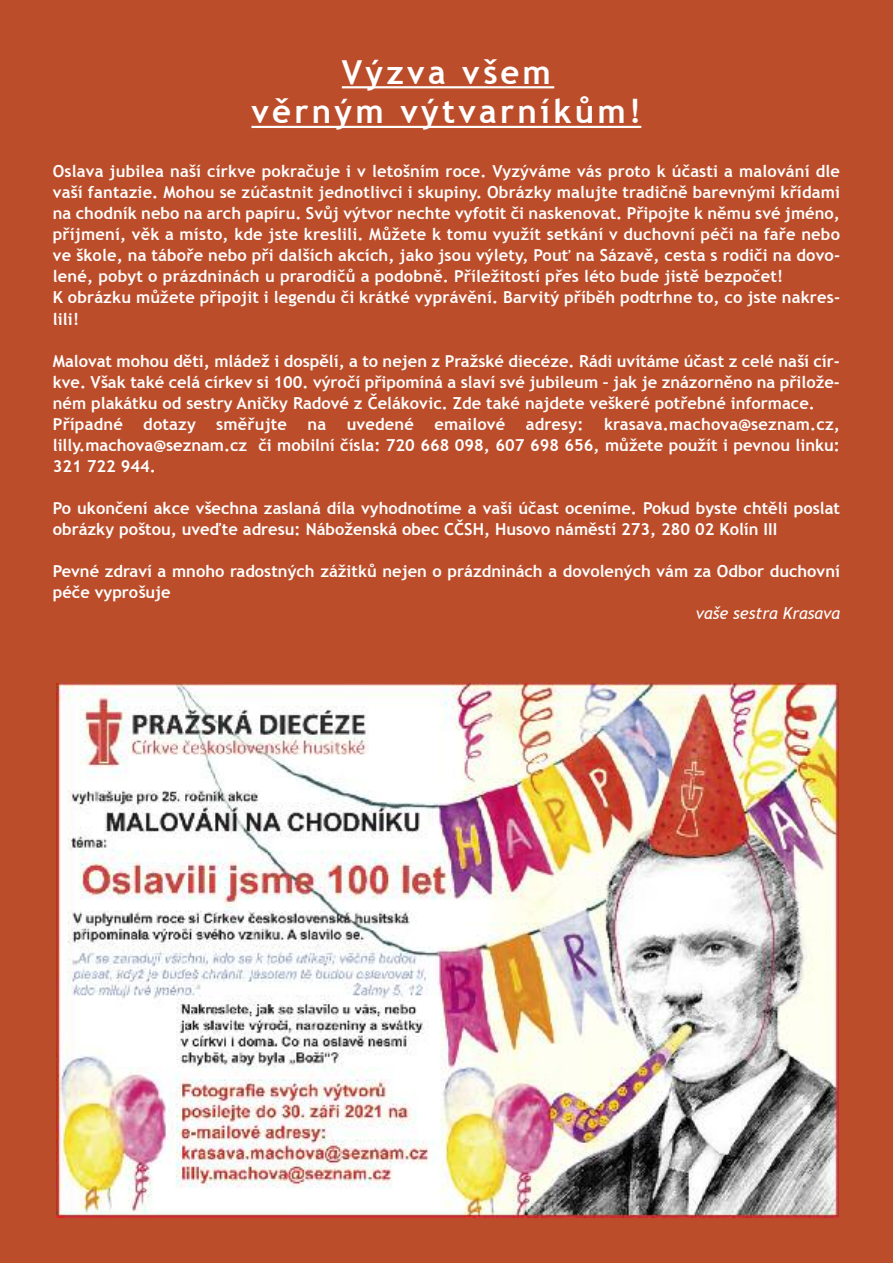
<style>
.page{position:relative;width:893px;height:1263px;background:#bc4d2a}
.page>*{position:absolute;margin:0;border:0;box-sizing:border-box;transform-origin:0 0}
.t1{font:700 33px/39.6px "Trebuchet MS";letter-spacing:.1em;color:#fff;text-align:center}
.t2{font:700 16.5px/21px "Trebuchet MS";color:#fff}
.t3{font:italic 16.5px "Trebuchet MS";color:#fff}
</style>
<div class="page">
<img style="left:56px;top:683px;width:782px;height:534px">
<hr style="left:342px;top:86px;width:212px;height:2px;background:#fff">
<hr style="left:251px;top:126px;width:390px;height:2px;background:#fff">
<h1 class="t1" style="left:251px;top:52px;width:391px">výzva všem<br>věrným výtvarníkům!</h1>
<p class="t2" style="left:53px;top:161px;width:789px">oslava jubilea naší církve pokračuje i v letošním roce. vyzýváme vás proto k účasti a malování dle vaší fantazie. Mohou se zúčastnit jednotlivci i skupiny. obrázky malujte tradičně barevnými křídami na chodník nebo na arch papíru. Svůj výtvor nechte vyfotit či naskenovat. Připojte k němu své jméno, příjmení, věk a místo, kde jste kreslili. Můžete k tomu využít setkání v duchovní péči na faře nebo ve škole, na táboře nebo při dalších akcích, jako jsou výlety, Pouť na Sázavě, cesta s rodiči na dovo&shy;lené, pobyt o prázdninách u prarodičů a podobně. Příležitostí přes léto bude jistě bezpočet!<br>k obrázku můžete připojit i legendu či krátké vyprávění. Barvitý příběh podtrhne to, co jste nakres&shy;lili!</p>
<p class="t2" style="left:53px;top:350px;width:789px">Malovat mohou děti, mládež i dospělí, a to nejen z Pražské diecéze. rádi uvítáme účast z celé naší cír&shy;kve. však také celá církev si 100. výročí připomíná a slaví své jubileum – jak je znázorněno na přilože&shy;ném plakátku od sestry Aničky radové z Čelákovic. Zde také najdete veškeré potřebné informace.<br>Případné dotazy směřujte na uvedené emailové adresy: krasava.machova@seznam.cz, lilly.machova@seznam.cz či mobilní čísla: 720 668 098, 607 698 656, můžete použít i pevnou linku:<br>321 722 944.</p>
<p class="t2" style="left:53px;top:497px;width:789px">Po ukončení akce všechna zaslaná díla vyhodnotíme a vaši účast oceníme. Pokud byste chtěli poslat obrázky poštou, uveďte adresu: náboženská obec CČSh, husovo náměstí 273, 280 02 kolín III</p>
<p class="t2" style="left:53px;top:560px;width:789px">Pevné zdraví a mnoho radostných zážitků nejen o prázdninách a dovolených vám za odbor duchovní péče vyprošuje</p>
<p class="t3" style="left:696px;top:603px;width:146px">vaše sestra Krasava</p>
</div>
